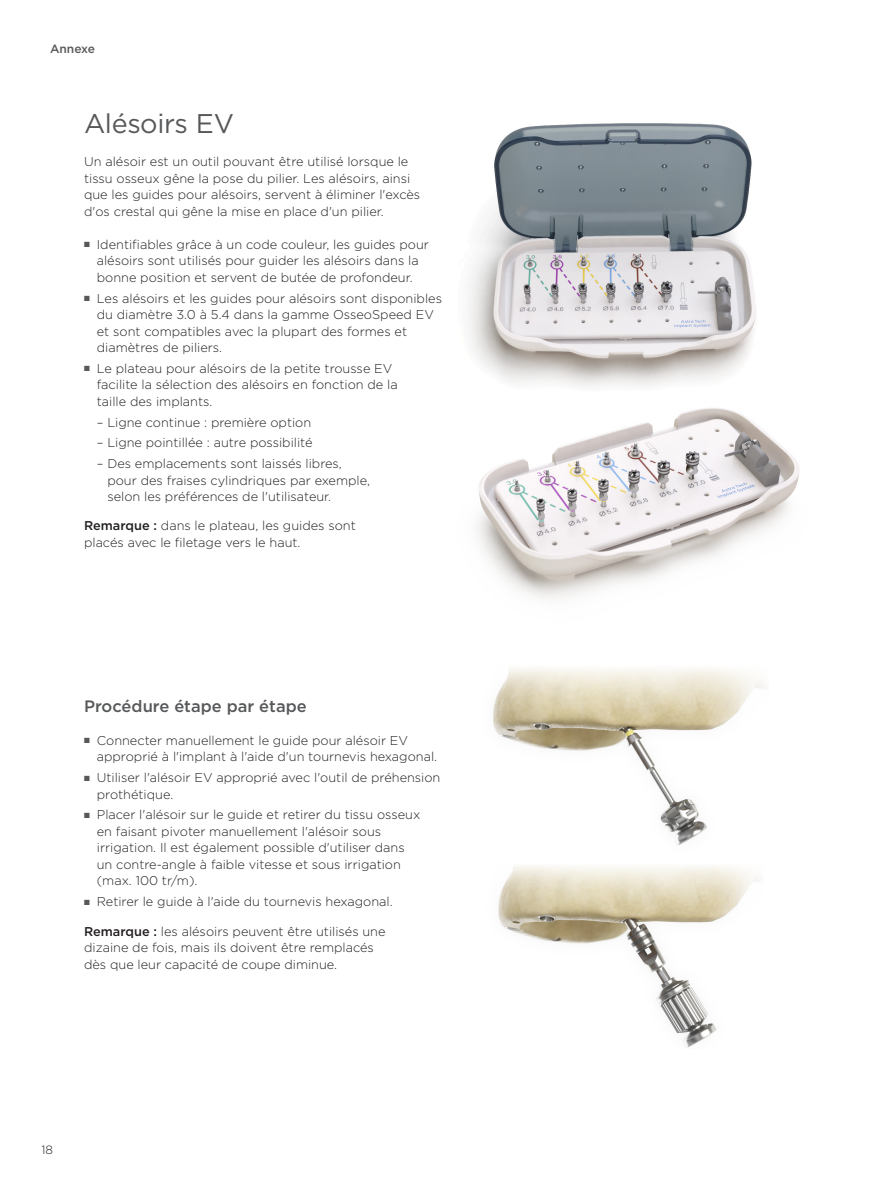
<style>
.page{position:relative;width:894px;height:1192px;background:#fff}
.page>*{position:absolute;margin:0;border:0;box-sizing:border-box;transform-origin:0 0}
.t1{font:27px "Gotham";letter-spacing:-.015em;color:#57585a}
.t2{font:500 16.5px "Gotham";color:#57585a}
.t3{font:300 12.75px/16.5px "Gotham";color:#231f20}
.t4{font:500 12px "Gotham";color:#57585a}
.t5{font:300 12px "Gotham";color:#231f20}
.s1{color:#57585a}
.s2{font-weight:500}
</style>
<div class="page">
<img style="left:468px;top:123px;width:288px;height:205px">
<img style="left:468px;top:328px;width:332px;height:271px">
<img style="left:492px;top:669px;width:272px;height:176px">
<img style="left:498px;top:866px;width:261px;height:182px">
<p class="t4" style="left:50px;top:41px;width:47px">Annexe</p>
<h1 class="t1" style="left:84px;top:106px;width:152px">Alésoirs EV</h1>
<p class="t3" style="left:84px;top:153px;width:338px">Un alésoir est un outil pouvant être utilisé lorsque le tissu osseux gêne la pose du pilier. Les alésoirs, ainsi que les guides pour alésoirs, servent à éliminer l'excès d'os crestal qui gêne la mise en place d'un pilier.</p>
<p class="t3" style="left:84px;top:236px;width:346px;text-align:center"><span class="s1">■</span> Identifiables grâce à un code couleur, les guides pour alésoirs sont utilisés pour guider les alésoirs dans la bonne position et servent de butée de profondeur.</p>
<p class="t3" style="left:97px;top:289px;width:347px;text-indent:-13px"><span class="s1">■</span> Les alésoirs et les guides pour alésoirs sont disponibles du diamètre 3.0 à 5.4 dans la gamme OsseoSpeed EV et sont compatibles avec la plupart des formes et diamètres de piliers.</p>
<p class="t3" style="left:97px;top:360px;width:302px;text-indent:-13px"><span class="s1">■</span> Le plateau pour alésoirs de la petite trousse EV facilite la sélection des alésoirs en fonction de la taille des implants.</p>
<p class="t3" style="left:97px;top:413px;width:216px">– Ligne continue : première option</p>
<p class="t3" style="left:97px;top:434px;width:217px">– Ligne pointillée : autre possibilité</p>
<p class="t3" style="left:107px;top:455px;width:264px;text-indent:-11px">– Des emplacements sont laissés libres, pour des fraises cylindriques par exemple, selon les préférences de l'utilisateur.</p>
<p class="t3" style="left:84px;top:517px;width:273px"><span class="s2">Remarque :</span> dans le plateau, les guides sont placés avec le filetage vers le haut.</p>
<p class="t2" style="left:84px;top:695px;width:224px">Procédure étape par étape</p>
<p class="t3" style="left:97px;top:732px;width:342px;text-indent:-13px"><span class="s1">■</span> Connecter manuellement le guide pour alésoir EV approprié à l'implant à l'aide d'un tournevis hexagonal.</p>
<p class="t3" style="left:97px;top:769px;width:345px;text-indent:-13px"><span class="s1">■</span> Utiliser l'alésoir EV approprié avec l'outil de préhension prothétique.</p>
<p class="t3" style="left:97px;top:806px;width:325px;text-indent:-13px"><span class="s1">■</span> Placer l'alésoir sur le guide et retirer du tissu osseux en faisant pivoter manuellement l'alésoir sous irrigation. Il est également possible d'utiliser dans un contre-angle à faible vitesse et sous irrigation (max. 100 tr/m).</p>
<p class="t3" style="left:84px;top:893px;width:310px"><span class="s1">■</span> Retirer le guide à l'aide du tournevis hexagonal.</p>
<p class="t3" style="left:84px;top:922px;width:303px"><span class="s2">Remarque :</span> les alésoirs peuvent être utilisés une dizaine de fois, mais ils doivent être remplacés dès que leur capacité de coupe diminue.</p>
<p class="t5" style="left:42px;top:1142px;width:13px">18</p>
</div>
